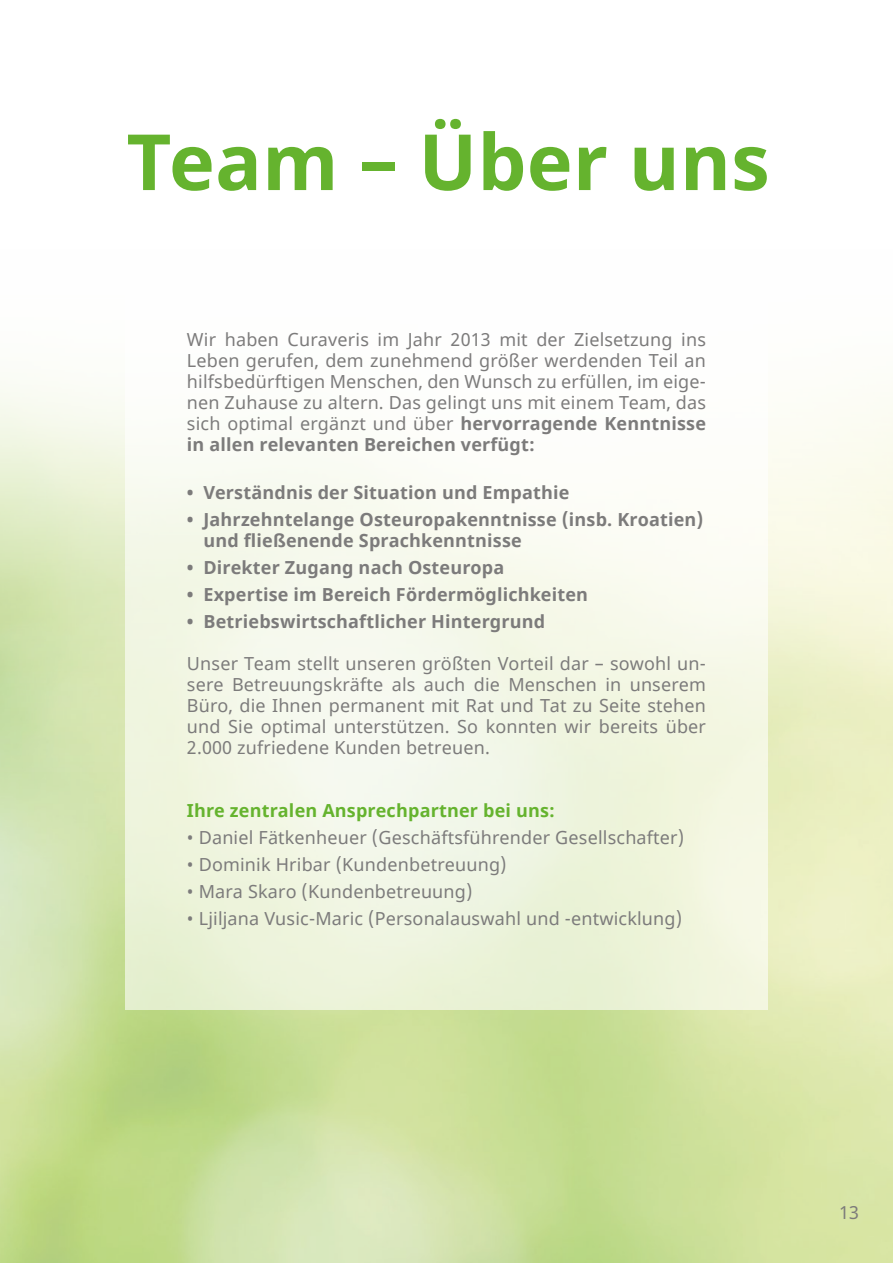
<style>
.page{position:relative;width:893px;height:1263px;background:#fff}
.page>*{position:absolute;margin:0;border:0;box-sizing:border-box;transform-origin:0 0}
.t1{font:700 77.55px "Noto Sans";color:#65b32e}
.t2{font:18px/21px "Noto Sans";letter-spacing:.01em;color:#7c7b7b;text-align:justify}
.t3{font:700 18px/21px "Noto Sans";letter-spacing:.01em;color:#7c7b7b}
.t4{font:700 18px "Noto Sans";letter-spacing:.01em;color:#65b32e}
.s1{font-weight:700}
</style>
<div class="page">
<div style="left:125px;top:253px;width:643px;height:756px;background:linear-gradient(to bottom,#fff,#ebf2d7)"></div>
<h1 class="t1" style="left:126px;top:107px;width:645px">Team – Ü ber uns</h1>
<p class="t2" style="left:187px;top:330px;width:521px">Wir haben Curaveris im Jahr 2013 mit der Zielsetzung ins Leben gerufen, dem zunehmend größer werdenden Teil an hilfsbedürftigen Menschen, den Wunsch zu erfüllen, im eige&shy;nen Zuhause zu altern. Das gelingt uns mit einem Team, das sich optimal ergänzt und über <span class="s1">hervorragende Kenntnisse in allen relevanten Bereichen verfügt:</span></p>
<p class="t3" style="left:187px;top:483px;width:384px">• Verständnis der Situation und Empathie</p>
<p class="t3" style="left:203px;top:510px;width:502px;text-indent:-17px">• Jahrzehntelange Osteuropakenntnisse (insb. Kroatien) und fließenende Sprachkenntnisse</p>
<p class="t3" style="left:187px;top:558px;width:319px">• Direkter Zugang nach Osteuropa</p>
<p class="t3" style="left:187px;top:585px;width:403px">• Expertise im Bereich Fördermöglichkeiten</p>
<p class="t3" style="left:187px;top:612px;width:360px">• Betriebswirtschaftlicher Hintergrund</p>
<p class="t2" style="left:187px;top:654px;width:521px">Unser Team stellt unseren größten Vorteil dar – sowohl un&shy;sere Betreuungskräfte als auch die Menschen in unserem Büro, die Ihnen permanent mit Rat und Tat zu Seite stehen und Sie optimal unterstützen. So konnten wir bereits über 2.000 zufriedene Kunden betreuen.</p>
<p class="t4" style="left:187px;top:798px;width:370px">Ihre zentralen Ansprechpartner bei uns:</p>
<p class="t2" style="left:187px;top:828px;width:499px">• Daniel Fätkenheuer (Geschäftsführender Gesellschafter)</p>
<p class="t2" style="left:187px;top:855px;width:321px">• Dominik Hribar (Kundenbetreuung)</p>
<p class="t2" style="left:187px;top:882px;width:287px">• Mara Skaro (Kundenbetreuung)</p>
<p class="t2" style="left:187px;top:909px;width:497px">• Ljiljana Vusic-Maric (Personalauswahl und -entwicklung)</p>
<p class="t2" style="left:839px;top:1203px;width:21px">13</p>
</div>
